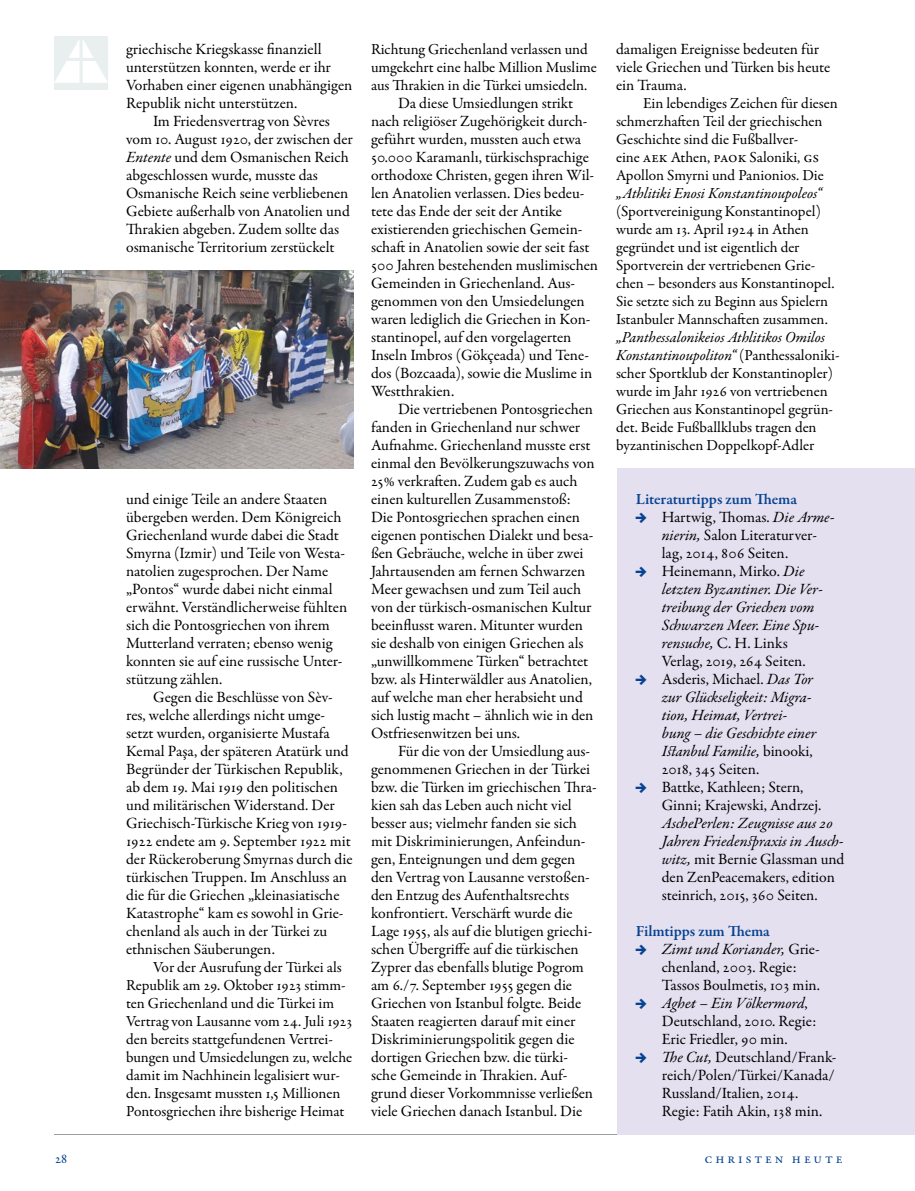
<style>
.page{position:relative;width:915px;height:1191px;background:#fff}
.page>*{position:absolute;margin:0;border:0;box-sizing:border-box;transform-origin:0 0}
.t1{font:15.75px/18px "Garamond Premr Pro";letter-spacing:-.005em;color:#000}
.t2{font:italic 15.75px "Garamond Premr Pro";color:#000}
.t3{font:600 15.75px "Garamond Premr Pro";letter-spacing:-.005em;color:#074391}
.t4{font:15.3px/18px "Garamond Premr Pro";color:#000}
.t5{font:italic 15.3px "Garamond Premr Pro";letter-spacing:-.005em;color:#000}
.t6{font:14.25px "Garamond Premr Pro";letter-spacing:.2em;color:#074391}
.s1{font-style:italic}
.s2{font-family:"AK Pfeile";font-size:10.5px;color:#074391}
.s3{font-style:normal}
.s4{font-family:"AK Pfeile";font-style:normal;font-size:10.5px;color:#074391}
</style>
<div class="page">
<hr style="left:54px;top:1134px;width:788px;height:1px;background:#919195">
<img style="left:0;top:270px;width:353px;height:198px">
<div style="left:617px;top:468px;width:297px;height:666px;background:#e5e0f0"></div>
<svg style="left:54px;top:36px;width:54px;height:54px"></svg>
<p class="t1" style="left:126px;top:40px;width:227px">griechische Kriegskasse finanziell unterstützen konnten, werde er ihr Vorhaben einer eigenen unabhängigen Republik nicht unterstützen.</p>
<p class="t1" style="left:126px;top:112px;width:228px;text-indent:27px">Im Friedensvertrag von Sèvres vom 10. August 1920, der zwischen der <span class="s1">Entente</span> und dem Osmanischen Reich abgeschlossen wurde, musste das Osmanische Reich seine verbliebenen Gebiete außerhalb von Anatolien und Thrakien abgeben. Zudem sollte das osmanische Territorium zerstückelt</p>
<p class="t1" style="left:126px;top:490px;width:222px">und einige Teile an andere Staaten übergeben werden. Dem Königreich Griechenland wurde dabei die Stadt Smyrna (Izmir) und Teile von Westa&shy;natolien zugesprochen. Der Name „Pontos“ wurde dabei nicht einmal erwähnt. Verständlicherweise fühlten sich die Pontosgriechen von ihrem Mutterland verraten; ebenso wenig konnten sie auf eine russische Unter&shy;stützung zählen.</p>
<p class="t1" style="left:126px;top:688px;width:228px;text-indent:27px">Gegen die Beschlüsse von Sèv&shy;res, welche allerdings nicht umge&shy;setzt wurden, organisierte Mustafa Kemal Paşa, der späteren Atatürk und Begründer der Türkischen Republik, ab dem 19. Mai 1919 den politischen und militärischen Widerstand. Der Griechisch-Türkische Krieg von 1919- 1922 endete am 9. September 1922 mit der Rückeroberung Smyrnas durch die türkischen Truppen. Im Anschluss an die für die Griechen „kleinasiatische Katastrophe“ kam es sowohl in Grie&shy;chenland als auch in der Türkei zu ethnischen Säuberungen.</p>
<p class="t4" style="left:126px;top:959px;width:228px;text-indent:27px">Vor der Ausrufung der Türkei als Republik am 29. Oktober 1923 stimm&shy;ten Griechenland und die Türkei im Vertrag von Lausanne vom 24. Juli 1923 den bereits stattgefundenen Vertrei&shy;bungen und Umsiedelungen zu, welche damit im Nachhinein legalisiert wur&shy;den. Insgesamt mussten 1,5 Millionen Pontosgriechen ihre bisherige Heimat</p>
<p class="t4" style="left:371px;top:41px;width:227px">Richtung Griechenland verlassen und umgekehrt eine halbe Million Muslime aus Thrakien in die Türkei umsiedeln.</p>
<p class="t1" style="left:371px;top:94px;width:228px;text-indent:27px">Da diese Umsiedlungen strikt nach religiöser Zugehörigkeit durch&shy;geführt wurden, mussten auch etwa 50.000 Karamanlı, türkischsprachige orthodoxe Christen, gegen ihren Wil&shy;len Anatolien verlassen. Dies bedeu&shy;tete das Ende der seit der Antike existierenden griechischen Gemein&shy;schaft in Anatolien sowie der seit fast 500 Jahren bestehenden muslimischen Gemeinden in Griechenland. Aus&shy;genommen von den Umsiedelungen waren lediglich die Griechen in Kon&shy;stantinopel, auf den vorgelagerten Inseln Imbros (Gökçeada) und Tene&shy;dos (Bozcaada), sowie die Muslime in Westthrakien.</p>
<p class="t1" style="left:371px;top:400px;width:225px;text-indent:27px">Die vertriebenen Pontosgriechen fanden in Griechenland nur schwer Aufnahme. Griechenland musste erst einmal den Bevölkerungszuwachs von 25% verkraften. Zudem gab es auch einen kulturellen Zusammenstoß:<br>Die Pontosgriechen sprachen einen eigenen pontischen Dialekt und besa&shy;ßen Gebräuche, welche in über zwei Jahrtausenden am fernen Schwarzen Meer gewachsen und zum Teil auch von der türkisch-osmanischen Kultur beeinflusst waren. Mitunter wurden sie deshalb von einigen Griechen als „unwillkommene Türken“ betrachtet bzw. als Hinterwäldler aus Anatolien, auf welche man eher herabsieht und sich lustig macht – ähnlich wie in den Ostfriesenwitzen bei uns.</p>
<p class="t1" style="left:371px;top:742px;width:227px;text-indent:27px">Für die von der Umsiedlung aus&shy;genommenen Griechen in der Türkei bzw. die Türken im griechischen Thra&shy;kien sah das Leben auch nicht viel besser aus; vielmehr fanden sie sich mit Diskriminierungen, Anfeindun&shy;gen, Enteignungen und dem gegen den Vertrag von Lausanne verstoßen&shy;den Entzug des Aufenthaltsrechts konfrontiert. Verschärft wurde die Lage 1955, als auf die blutigen griechi&shy;schen Übergriffe auf die türkischen Zyprer das ebenfalls blutige Pogrom am 6./7. September 1955 gegen die Griechen von Istanbul folgte. Beide Staaten reagierten darauf mit einer Diskriminierungspolitik gegen die dortigen Griechen bzw. die türki&shy;sche Gemeinde in Thrakien. Auf&shy;grund dieser Vorkommnisse verließen viele Griechen danach Istanbul. Die</p>
<p class="t1" style="left:615px;top:40px;width:216px">damaligen Ereignisse bedeuten für viele Griechen und Türken bis heute ein Trauma.</p>
<p class="t4" style="left:615px;top:95px;width:223px;text-indent:27px">Ein lebendiges Zeichen für diesen schmerzhaften Teil der griechischen Geschichte sind die Fußballver-<br>eine AEK Athen, PAOK Saloniki, GS Apollon Smyrni und Panionios. Die</p>
<p class="t5" style="left:615px;top:184px;width:207px">„Athlitiki Enosi Konstantinoupoleos“</p>
<p class="t4" style="left:615px;top:203px;width:220px">(Sportvereinigung Konstantinopel) wurde am 13. April 1924 in Athen gegründet und ist eigentlich der Sportverein der vertriebenen Grie&shy;chen – besonders aus Konstantinopel.<br>Sie setzte sich zu Beginn aus Spielern Istanbuler Mannschaften zusammen.</p>
<p class="t4" style="left:615px;top:329px;width:225px"><span class="s1">„Panthessalonikeios Athlitikos Omilos Konstantinoupoliton“</span> (Panthessaloniki&shy;scher Sportklub der Konstantinopler) wurde im Jahr 1926 von vertriebenen Griechen aus Konstantinopel gegrün&shy;det. Beide Fußballklubs tragen den byzantinischen Doppelkopf-Adler</p>
<p class="t3" style="left:635px;top:490px;width:163px">Literaturtipps zum Thema</p>
<p class="t1" style="left:635px;top:508px;width:200px"><span class="s2">5</span> Hartwig, Thomas. <span class="s1">Die Arme-</span></p>
<p class="t1" style="left:661px;top:526px;width:157px"><span class="s1">nierin,</span> Salon Literaturver-</p>
<p class="t1" style="left:661px;top:544px;width:128px">lag, 2014, 806 Seiten.</p>
<p class="t1" style="left:635px;top:562px;width:170px"><span class="s2">5</span> Heinemann, Mirko. <span class="s1">Die</span></p>
<p class="t2" style="left:661px;top:579px;width:162px">letzten Byzantiner. Die Ver-</p>
<p class="t2" style="left:661px;top:597px;width:154px">treibung der Griechen vom</p>
<p class="t2" style="left:661px;top:615px;width:159px">Schwarzen Meer. Eine Spu-</p>
<p class="t2" style="left:661px;top:633px;width:127px">rensuche, <span class="s3">C. H. Links</span></p>
<p class="t1" style="left:661px;top:652px;width:145px">Verlag, 2019, 264 Seiten.</p>
<p class="t1" style="left:635px;top:670px;width:179px"><span class="s2">5</span> Asderis, Michael. <span class="s1">Das Tor</span></p>
<p class="t2" style="left:661px;top:687px;width:151px">zur Glückseligkeit: Migra-</p>
<p class="t2" style="left:661px;top:705px;width:127px">tion, Heimat, Vertrei-</p>
<p class="t2" style="left:661px;top:723px;width:156px">bung – die Geschichte einer</p>
<p class="t2" style="left:661px;top:741px;width:152px">Istanbul Familie, <span class="s3">binooki,</span></p>
<p class="t1" style="left:661px;top:760px;width:99px">2018, 345 Seiten.</p>
<p class="t1" style="left:635px;top:778px;width:169px"><span class="s2">5</span> Battke, Kathleen; Stern,</p>
<p class="t1" style="left:661px;top:796px;width:161px">Ginni; Krajewski, Andrzej.</p>
<p class="t1" style="left:661px;top:814px;width:184px"><span class="s1">AschePerlen: Zeugnisse aus 20<br>Jahren Friedenspraxis in Ausch&shy;witz,</span> mit Bernie Glassman und den ZenPeacemakers, edition steinrich, 2015, 360 Seiten.</p>
<p class="t3" style="left:635px;top:922px;width:136px">Filmtipps zum Thema</p>
<p class="t2" style="left:635px;top:939px;width:185px"><span class="s4">5</span> Zimt und Koriander, <span class="s3">Grie-</span></p>
<p class="t1" style="left:661px;top:958px;width:136px">chenland, 2003. Regie:</p>
<p class="t1" style="left:661px;top:976px;width:160px">Tassos Boulmetis, 103 min.</p>
<p class="t2" style="left:635px;top:993px;width:173px"><span class="s4">5</span> Aghet – Ein Völkermord<span class="s3">,</span></p>
<p class="t1" style="left:661px;top:1012px;width:156px">Deutschland, 2010. Regie:</p>
<p class="t1" style="left:661px;top:1030px;width:127px">Eric Friedler, 90 min.</p>
<p class="t1" style="left:635px;top:1048px;width:202px"><span class="s2">5</span> <span class="s1">The Cut,</span> Deutschland/Frank-</p>
<p class="t1" style="left:661px;top:1066px;width:174px">reich/Polen/Türkei/Kanada/</p>
<p class="t1" style="left:661px;top:1084px;width:138px">Russland/Italien, 2014.</p>
<p class="t1" style="left:661px;top:1102px;width:162px">Regie: Fatih Akin, 138 min.</p>
<p class="t6" style="left:54px;top:1149px;width:15px">28</p>
<p class="t6" style="left:704px;top:1149px;width:140px">Christen heute</p>
</div>
